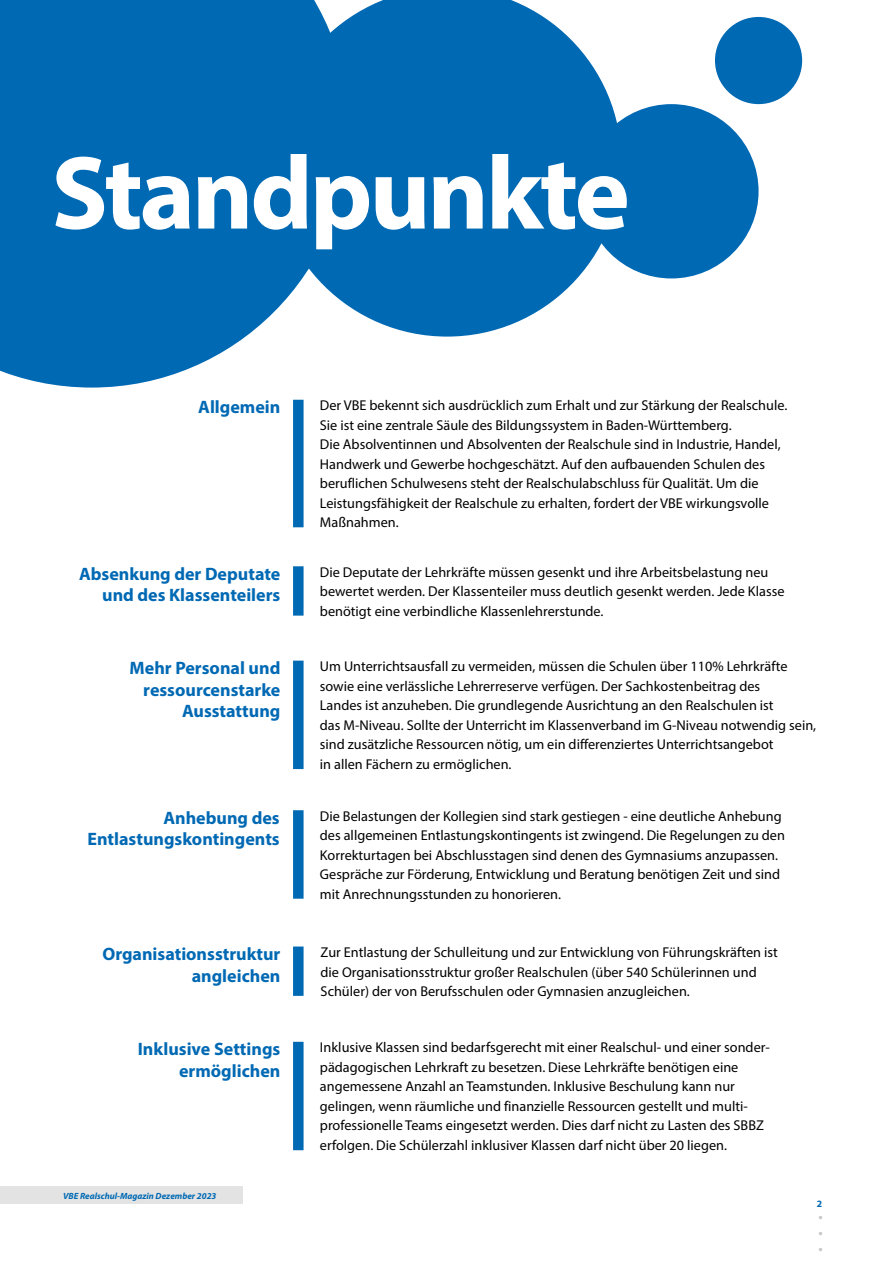
<style>
.page{position:relative;width:893px;height:1263px;background:#fff}
.page>*{position:absolute;margin:0;border:0;box-sizing:border-box;transform-origin:0 0}
.t1{font:700 105px "Myriad Pro";letter-spacing:-.03em;color:#fff}
.t2{font:700 18px/21.6px "Myriad Pro";color:#0069b4;text-align:right}
.t3{font:700 18px/15.9px "Myriad Pro";color:#c5c6c6;text-align:justify}
.t4{font:14.25px/19.5px "Myriad Pro";color:#000}
.t5{font:700 9.75px "Myriad Pro";color:#0069b4}
.t6{font:italic 700 9px "Myriad Pro";color:#0069b4}
</style>
<div class="page">
<div style="left:0;top:1186px;width:242px;height:17px;background:#e3e3e3"></div>
<div style="left:584px;top:104px;width:175px;height:174px;background:#0069b4;border-radius:50%"></div>
<svg style="left:349px;top:0;width:272px;height:337px;fill:#0069b4"></svg>
<svg style="left:0;top:0;width:349px;height:388px;background:#1877bb"></svg>
<div style="left:715px;top:17px;width:87px;height:87px;background:#0069b4;border-radius:50%"></div>
<div style="left:293px;top:400px;width:11px;height:127px;background:#0069b4"></div>
<div style="left:293px;top:566px;width:11px;height:50px;background:#0069b4"></div>
<div style="left:293px;top:661px;width:11px;height:108px;background:#0069b4"></div>
<div style="left:293px;top:810px;width:11px;height:89px;background:#0069b4"></div>
<div style="left:293px;top:946px;width:11px;height:50px;background:#0069b4"></div>
<div style="left:293px;top:1042px;width:11px;height:108px;background:#0069b4"></div>
<h1 class="t1" style="left:51px;top:125px;width:580px">Standpunkte</h1>
<p class="t2" style="left:198px;top:396px;width:84px">Allgemein</p>
<p class="t4" style="left:320px;top:396px;width:469px">Der VBE bekennt sich ausdrücklich zum Erhalt und zur Stärkung der Realschule.<br>Sie ist eine zentrale Säule des Bildungssystem in Baden-Württemberg.<br>Die Absolventinnen und Absolventen der Realschule sind in Industrie, Handel, Handwerk und Gewerbe hochgeschätzt. Auf den aufbauenden Schulen des beruflichen Schulwesens steht der Realschulabschluss für Qualität. Um die Leistungsfähigkeit der Realschule zu erhalten, fordert der VBE wirkungsvolle Maßnahmen.</p>
<p class="t2" style="left:79px;top:562px;width:203px">Absenkung der Deputate und des Klassenteilers</p>
<p class="t4" style="left:320px;top:562px;width:466px">Die Deputate der Lehrkräfte müssen gesenkt und ihre Arbeitsbelastung neu bewertet werden. Der Klassenteiler muss deutlich gesenkt werden. Jede Klasse benötigt eine verbindliche Klassenlehrerstunde.</p>
<p class="t2" style="left:130px;top:657px;width:152px">Mehr Personal und ressourcenstarke<br>Ausstattung</p>
<p class="t4" style="left:320px;top:656px;width:498px">Um Unterrichtsausfall zu vermeiden, müssen die Schulen über 110% Lehrkräfte sowie eine verlässliche Lehrerreserve verfügen. Der Sachkostenbeitrag des<br>Landes ist anzuheben. Die grundlegende Ausrichtung an den Realschulen ist<br>das M-Niveau. Sollte der Unterricht im Klassenverband im G-Niveau notwendig sein, sind zusätzliche Ressourcen nötig, um ein differenziertes Unterrichtsangebot<br>in allen Fächern zu ermöglichen.</p>
<p class="t2" style="left:88px;top:806px;width:194px">Anhebung des<br>Entlastungskontingents</p>
<p class="t4" style="left:320px;top:806px;width:467px">Die Belastungen der Kollegien sind stark gestiegen - eine deutliche Anhebung des allgemeinen Entlastungskontingents ist zwingend. Die Regelungen zu den Korrekturtagen bei Abschlusstagen sind denen des Gymnasiums anzupassen.<br>Gespräche zur Förderung, Entwicklung und Beratung benötigen Zeit und sind mit Anrechnungsstunden zu honorieren.</p>
<p class="t2" style="left:102px;top:942px;width:180px">Organisationsstruktur angleichen</p>
<p class="t4" style="left:321px;top:942px;width:459px">Zur Entlastung der Schulleitung und zur Entwicklung von Führungskräften ist die Organisationsstruktur großer Realschulen (über 540 Schülerinnen und<br>Schüler) der von Berufsschulen oder Gymnasien anzugleichen.</p>
<p class="t2" style="left:138px;top:1038px;width:144px">Inklusive Settings ermöglichen</p>
<p class="t4" style="left:320px;top:1038px;width:451px">Inklusive Klassen sind bedarfsgerecht mit einer Realschul- und einer sonder&shy;pädagogischen Lehrkraft zu besetzen. Diese Lehrkräfte benötigen eine angemessene Anzahl an Teamstunden. Inklusive Beschulung kann nur gelingen, wenn räumliche und finanzielle Ressourcen gestellt und multi&shy;professionelle Teams eingesetzt werden. Dies darf nicht zu Lasten des SBBZ erfolgen. Die Schülerzahl inklusiver Klassen darf nicht über 20 liegen.</p>
<p class="t6" style="left:63px;top:1190px;width:155px">VBE Realschul-Magazin Dezember 2023</p>
<p class="t5" style="left:817px;top:1197px;width:7px">2</p>
<p class="t3" style="left:818px;top:1204px;width:6px">. . .</p>
</div>
